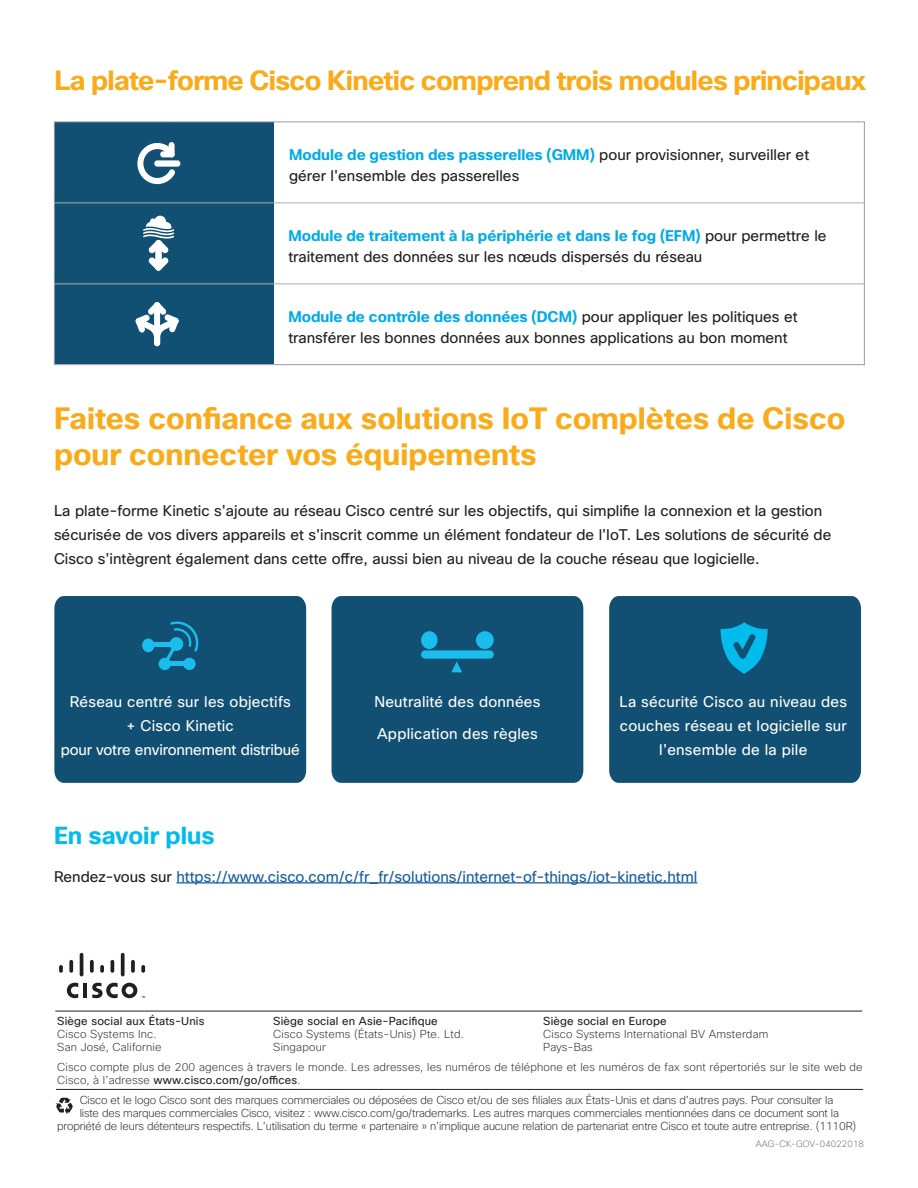
<style>
.page{position:relative;width:918px;height:1188px;background:#fff}
.page>*{position:absolute;margin:0;border:0;box-sizing:border-box;transform-origin:0 0}
.Main_Content{font:700 30px/36px "Cisco Sans";color:#faab1a}
.Main_Content-2{font:700 27px "Cisco Sans";letter-spacing:-.025em;color:#faab1a}
.Main_Content-3{font:700 24px "Cisco Sans";color:#01bcec}
.Main_Content-4{font:15px/21px "Cisco Sans";color:#231f20}
.Image_Caption_-_Insi{font:15px/24px "Cisco Sans";letter-spacing:.015em;color:#fff;text-align:center}
.Main_Content-5{font:15px "Cisco Sans";color:#175d9e}
.Image_Caption_-_Insi-2{font:15px "Cisco Sans";letter-spacing:-.01em;color:#fff}
.Image_Caption_-_Insi-3{font:200 11.25px/12.8px "Cisco Sans";letter-spacing:-.015em;color:#231f20;text-align:center}
.Image_Caption_-_Insi-4{font:200 11.25px/12.8px "Cisco Sans";letter-spacing:.015em;color:#231f20}
.Image_Caption_-_Insi-5{font:11.25px "Cisco Sans";letter-spacing:.015em;color:#231f20}
.Image_Caption_-_Insi-6{font:200 9px "Cisco Sans TT";letter-spacing:.015em;color:#67676a}
.s1{font-weight:700;color:#00abe8}
.s2{color:#231f20}
.s3{font-weight:400}
</style>
<div class="page">
<hr style="left:83px;top:983px;width:4px;height:15px;background:#231f20">
<svg style="left:67px;top:983px;width:11px;height:15px"></svg>
<svg style="left:59px;top:965px;width:4px;height:8px"></svg>
<svg style="left:69px;top:960px;width:4px;height:13px"></svg>
<hr style="left:80px;top:953px;width:3px;height:23px;background:#231f20;border-radius:2px">
<svg style="left:90px;top:960px;width:4px;height:13px"></svg>
<svg style="left:100px;top:965px;width:4px;height:8px"></svg>
<svg style="left:111px;top:960px;width:3px;height:13px"></svg>
<svg style="left:121px;top:953px;width:4px;height:23px"></svg>
<svg style="left:131px;top:960px;width:4px;height:13px"></svg>
<svg style="left:141px;top:965px;width:4px;height:8px"></svg>
<svg style="left:92px;top:983px;width:53px;height:15px"></svg>
<hr style="left:55px;top:1011px;width:807px;height:1px;background:#231f20">
<svg style="left:55px;top:1098px;width:18px;height:17px"></svg>
<hr style="left:56px;top:1089px;width:807px;height:1px;background:#231f20">
<div style="left:54px;top:122px;width:220px;height:242px;background:#114f73"></div>
<div style="left:54px;top:596px;width:253px;height:187px;background:#114f73"></div>
<div style="left:331px;top:596px;width:253px;height:187px;background:#114f73"></div>
<div style="left:609px;top:596px;width:252px;height:187px;background:#114f73"></div>
<div style="left:142px;top:639px;width:12px;height:13px;background:#1abeed;border-radius:50%"></div>
<div style="left:183px;top:658px;width:13px;height:12px;background:#1abeed;border-radius:50%"></div>
<div style="left:159px;top:658px;width:12px;height:12px;background:#1abeed;border-radius:50%"></div>
<hr style="left:153px;top:643px;width:19px;height:4px;background:#1abeed">
<hr style="left:167px;top:662px;width:19px;height:4px;background:#1abeed">
<svg style="left:164px;top:620px;width:35px;height:44px;background:#13749c"></svg>
<div style="left:421px;top:650px;width:73px;height:9px;background:#1abeed;border-radius:4px"></div>
<svg style="left:451px;top:661px;width:11px;height:11px"></svg>
<div style="left:421px;top:631px;width:17px;height:18px;background:#1abeed;border-radius:50%"></div>
<div style="left:476px;top:631px;width:18px;height:18px;background:#1abeed;border-radius:50%"></div>
<svg style="left:721px;top:622px;width:47px;height:52px;background:#078eb9"></svg>
<div style="left:54px;top:122px;width:811px;height:243px;border:1px solid #9a9b9f"></div>
<hr style="left:54px;top:202px;width:810px;height:1px;background:#acadb0">
<hr style="left:54px;top:284px;width:810px;height:1px;background:#acadb0">
<div style="left:154px;top:160px;width:26px;height:7px;background:#fff;border-radius:3px"></div>
<svg style="left:137px;top:143px;width:38px;height:41px"></svg>
<svg style="left:143px;top:216px;width:31px;height:55px"></svg>
<svg style="left:135px;top:302px;width:44px;height:44px"></svg>
<hr style="left:176px;top:882px;width:521px;height:1px;background:#175d9e">
<p class="Main_Content-2" style="left:54px;top:64px;width:813px">La plate-forme Cisco Kinetic comprend trois modules principaux</p>
<p class="Main_Content-4" style="left:289px;top:144px;width:522px"><span class="s1">Module de gestion des passerelles (GMM)</span> pour provisionner, surveiller et gérer l'ensemble des passerelles</p>
<p class="Main_Content-4" style="left:288px;top:226px;width:540px"><span class="s1">Module de traitement à la périphérie et dans le fog (EFM)</span> pour permettre le traitement des données sur les nœuds dispersés du réseau</p>
<p class="Main_Content-4" style="left:288px;top:306px;width:511px"><span class="s1">Module de contrôle des données (DCM)</span> pour appliquer les politiques et transférer les bonnes données aux bonnes applications au bon moment</p>
<p class="Main_Content" style="left:54px;top:401px;width:793px">Faites confiance aux solutions IoT complètes de Cisco pour connecter vos équipements</p>
<p class="Main_Content-4" style="left:54px;top:498px;width:779px;line-height:24px">La plate-forme Kinetic s'ajoute au réseau Cisco centré sur les objectifs, qui simplifie la connexion et la gestion sécurisée de vos divers appareils et s'inscrit comme un élément fondateur de l'IoT. Les solutions de sécurité de<br>Cisco s'intègrent également dans cette offre, aussi bien au niveau de la couche réseau que logicielle.</p>
<p class="Image_Caption_-_Insi" style="left:70px;top:690px;width:223px">Réseau centré sur les objectifs</p>
<p class="Image_Caption_-_Insi" style="left:127px;top:714px;width:109px">+ Cisco Kinetic</p>
<p class="Image_Caption_-_Insi-2" style="left:61px;top:741px;width:241px">pour votre environnement distribué</p>
<p class="Image_Caption_-_Insi" style="left:374px;top:690px;width:168px">Neutralité des données</p>
<p class="Image_Caption_-_Insi" style="left:377px;top:722px;width:162px">Application des règles</p>
<p class="Image_Caption_-_Insi" style="left:620px;top:690px;width:229px">La sécurité Cisco au niveau des couches réseau et logicielle sur l'ensemble de la pile</p>
<p class="Main_Content-3" style="left:54px;top:820px;width:162px">En savoir plus</p>
<p class="Main_Content-5" style="left:54px;top:867px;width:645px"><span class="s2">Rendez-vous sur</span> https://www.cisco.com/c/fr_fr/solutions/internet-of-things/iot-kinetic.html</p>
<p class="Image_Caption_-_Insi-5" style="left:57px;top:1014px;width:149px">Siège social aux États-Unis</p>
<p class="Image_Caption_-_Insi-5" style="left:273px;top:1014px;width:166px">Siège social en Asie-Pacifique</p>
<p class="Image_Caption_-_Insi-5" style="left:543px;top:1014px;width:125px">Siège social en Europe</p>
<p class="Image_Caption_-_Insi-4" style="left:57px;top:1028px;width:101px">Cisco Systems Inc.</p>
<p class="Image_Caption_-_Insi-4" style="left:273px;top:1028px;width:192px">Cisco Systems (États-Unis) Pte. Ltd.</p>
<p class="Image_Caption_-_Insi-4" style="left:543px;top:1028px;width:227px">Cisco Systems International BV Amsterdam</p>
<p class="Image_Caption_-_Insi-4" style="left:57px;top:1040px;width:106px">San José, Californie</p>
<p class="Image_Caption_-_Insi-4" style="left:273px;top:1040px;width:54px">Singapour</p>
<p class="Image_Caption_-_Insi-3" style="left:543px;top:1040px;width:51px">Pays-Bas</p>
<p class="Image_Caption_-_Insi-4" style="left:57px;top:1061px;width:807px">Cisco compte plus de 200 agences à travers le monde. Les adresses, les numéros de téléphone et les numéros de fax sont répertoriés sur le site web de<br>Cisco, à l’adresse <span class="s3">www.cisco.com/go/offices</span>.</p>
<p class="Image_Caption_-_Insi-3" style="left:57px;top:1094px;width:801px">Cisco et le logo Cisco sont des marques commerciales ou déposées de Cisco et/ou de ses filiales aux États-Unis et dans d’autres pays. Pour consulter la<br>liste des marques commerciales Cisco, visitez : www.cisco.com/go/trademarks. Les autres marques commerciales mentionnées dans ce document sont la propriété de leurs détenteurs respectifs. L’utilisation du terme « partenaire » n’implique aucune relation de partenariat entre Cisco et toute autre entreprise. (1110R)</p>
<p class="Image_Caption_-_Insi-6" style="left:756px;top:1138px;width:110px">AAG-CK-GOV-04022018</p>
</div>
